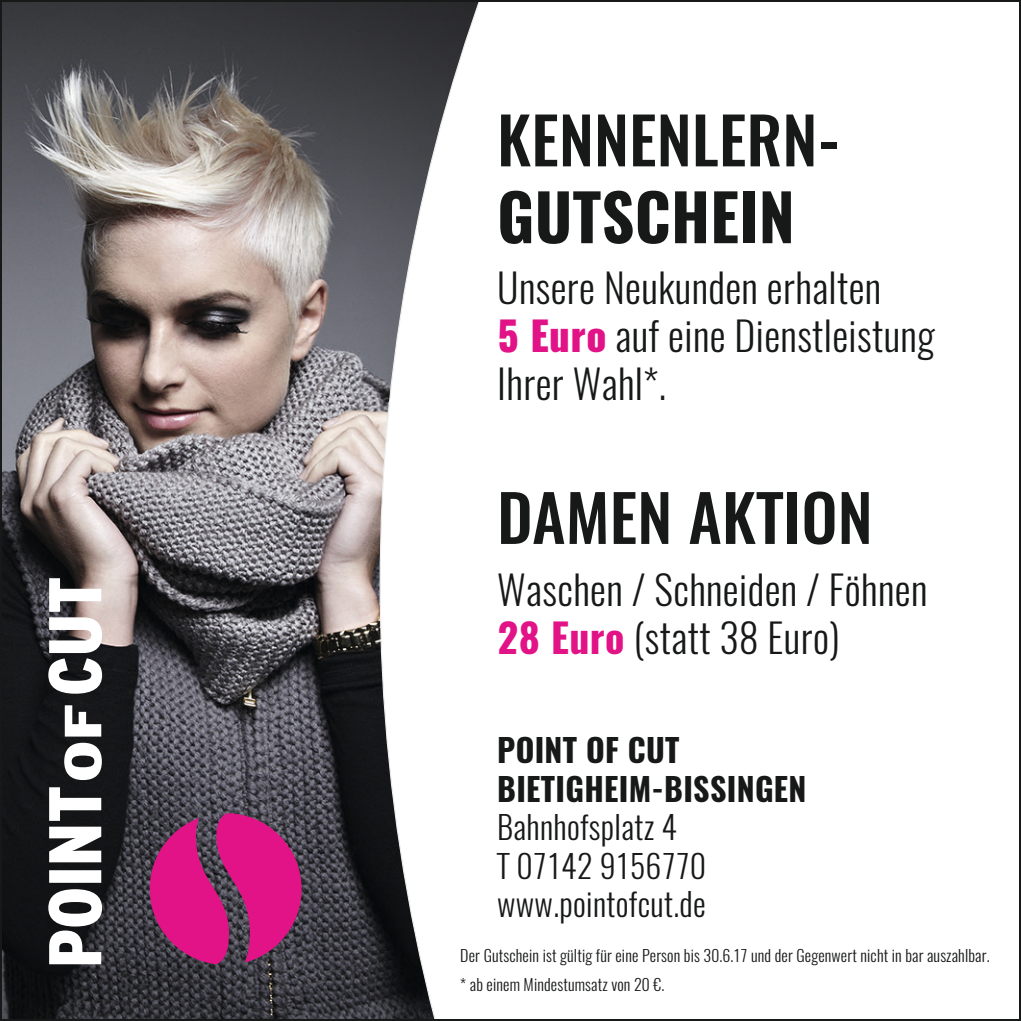
<style>
.page{position:relative;width:1021px;height:1021px;background:#fff}
.page>*{position:absolute;margin:0;border:0;box-sizing:border-box;transform-origin:0 0}
.t1{font:500 64px "Oswald";letter-spacing:.005em;color:#171818}
.t2{font:700 64px "Oswald";letter-spacing:.005em;color:#171818}
.t3{font:300 40px/48px "Oswald";letter-spacing:.01em;color:#171818}
.t4{font:300 32px/38.4px "Oswald";letter-spacing:.01em;color:#171818}
.t5{font:700 32px/38.4px "Oswald";letter-spacing:.01em;color:#171818}
.t6{font:300 16px/28.8px "Oswald";letter-spacing:.01em;color:#171818}
.s1{font-weight:800;color:#e11387}
.s2{font-weight:700;color:#e11387}
</style>
<div class="page">
<img style="left:3px;top:3px;width:376px;height:1014px">
<svg style="left:379px;top:3px;width:100px;height:1014px"></svg>
<svg style="left:150px;top:813px;width:151px;height:151px;background:#a92472"></svg>
<svg style="left:48px;top:578px;width:54px;height:386px"></svg>
<h1 class="t1" style="left:497px;top:96px;width:344px">KENNENLERN-</h1>
<h1 class="t2" style="left:497px;top:173px;width:299px">GUTSCHEIN</h1>
<h2 class="t3" style="left:497px;top:264px;width:439px">Unsere Neukunden erhalten<br><span class="s1">5 Euro</span> auf eine Dienstleistung<br>Ihrer Wahl*.</h2>
<h1 class="t1" style="left:497px;top:473px;width:377px">DAMEN AKTION</h1>
<h2 class="t3" style="left:497px;top:566px;width:431px">Waschen / Schneiden / Föhnen<br><span class="s2">28 Euro</span> (statt 38 Euro)</h2>
<h3 class="t5" style="left:497px;top:732px;width:311px">POINT OF CUT<br>BIETIGHEIM-BISSINGEN</h3>
<h3 class="t4" style="left:497px;top:808px;width:210px">Bahnhofsplatz 4<br>T 07142 9156770 www.pointofcut.de</h3>
<p class="t6" style="left:460px;top:941px;width:531px">Der Gutschein ist gültig für eine Person bis 30.6.17 und der Gegenwert nicht in bar auszahlbar. * ab einem Mindestumsatz von 20 €.</p>
</div>
